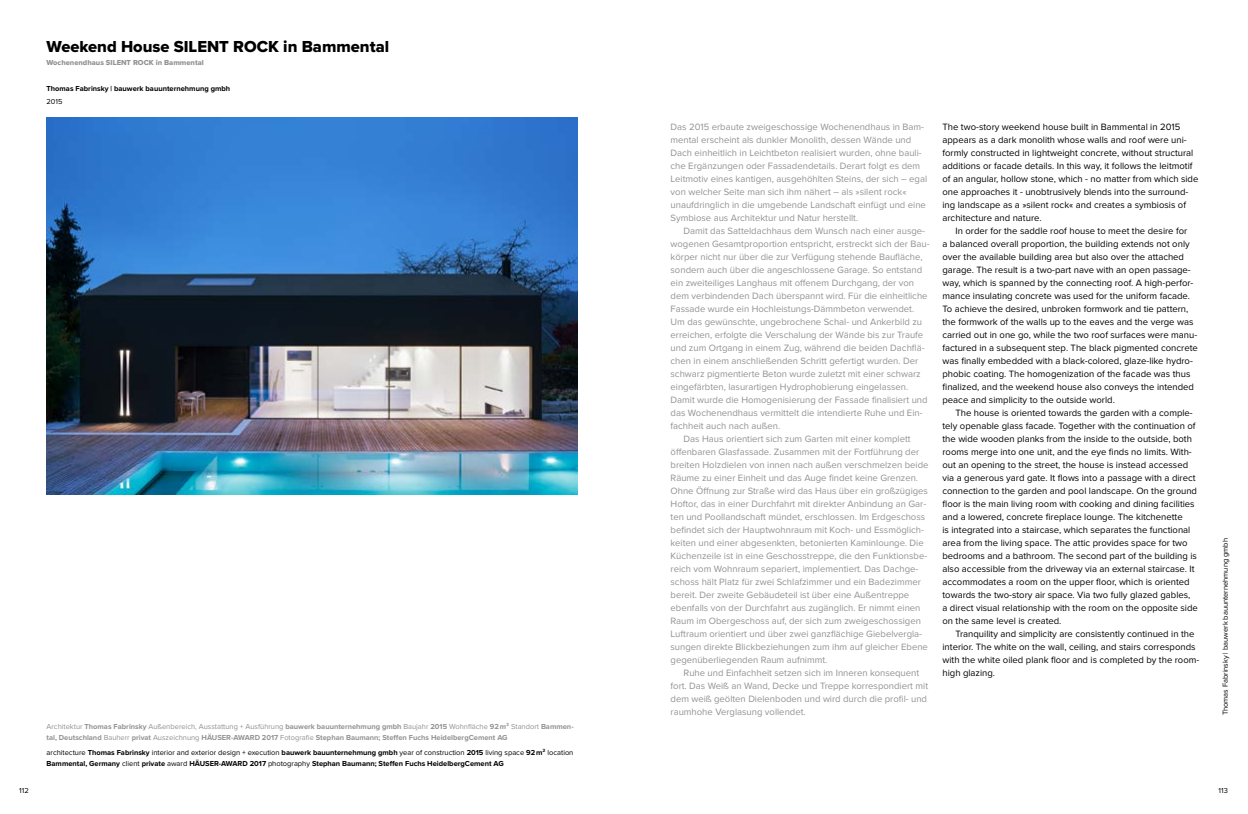
<style>
.page{position:relative;width:1248px;height:814px;background:#fff}
.page>*{position:absolute;margin:0;border:0;box-sizing:border-box;transform-origin:0 0}
.t1{font:16.5px "Proxima Nova Extrabld";color:#000}
.t2{font:9.5px/13px "Proxima Nova";color:#929292}
.t3{font:9.5px/13px "Proxima Nova";color:#000}
.t4{font:700 7.5px/11px "Proxima Nova";color:#000}
.t5{font:700 7.5px/11px "Proxima Nova";color:#929292}
.t6{font:7.5px "Proxima Nova";color:#000}
.t7{font:7.5px "Proxima Nova Extrabld";color:#929292}
.s1{font-weight:400}
</style>
<div class="page">
<img style="left:47px;top:117px;width:530px;height:377px">
<h1 class="t1" style="left:47px;top:34px;width:344px">Weekend House SILENT ROCK in Bammental</h1>
<p class="t7" style="left:47px;top:57px;width:159px">Wochenendhaus SILENT ROCK in Bammental</p>
<p class="t4" style="left:47px;top:83px;width:185px">Thomas Fabrinsky | bauwerk bauunternehmung gmbh</p>
<p class="t6" style="left:47px;top:96px;width:17px">2015</p>
<p class="t6" style="left:19px;top:785px;width:11px">112</p>
<p class="t5" style="left:47px;top:721px;width:528px"><span class="s1">Architektur</span> Thomas Fabrinsky <span class="s1">Außenbereich, Ausstattung + Ausführung</span> bauwerk bauunternehmung gmbh <span class="s1">Baujahr</span> 2015 <span class="s1">Wohnfläche</span> 92m² <span class="s1">Standort</span> Bammen&shy;tal, Deutschland <span class="s1">Bauherr</span> privat <span class="s1">Auszeichnung</span> HÄUSER-AWARD 2017 <span class="s1">Fotografie</span> Stephan Baumann; Steffen Fuchs HeidelbergCement AG</p>
<p class="t4" style="left:47px;top:747px;width:528px"><span class="s1">architecture</span> Thomas Fabrinsky <span class="s1">interior and exterior design + execution</span> bauwerk bauunternehmung gmbh <span class="s1">year of construction</span> 2015 <span class="s1">living space</span> 92m² <span class="s1">location<br></span>Bammental, Germany <span class="s1">client</span> private <span class="s1">award</span> HÄUSER-AWARD 2017 <span class="s1">photography</span> Stephan Baumann; Steffen Fuchs HeidelbergCement AG</p>
<p class="t2" style="left:670px;top:120px;width:258px">Das 2015 erbaute zweigeschossige Wochenendhaus in Bam&shy;mental erscheint als dunkler Monolith, dessen Wände und Dach einheitlich in Leichtbeton realisiert wurden, ohne bauli&shy;che Ergänzungen oder Fassadendetails. Derart folgt es dem Leitmotiv eines kantigen, ausgehöhlten Steins, der sich – egal von welcher Seite man sich ihm nähert – als »silent rock« unaufdringlich in die umgebende Landschaft einfügt und eine Symbiose aus Architektur und Natur herstellt.</p>
<p class="t2" style="left:683px;top:224px;width:243px">Damit das Satteldachhaus dem Wunsch nach einer ausge-</p>
<p class="t2" style="left:670px;top:237px;width:260px">wogenen Gesamtproportion entspricht, erstreckt sich der Bau-</p>
<p class="t2" style="left:670px;top:250px;width:253px">körper nicht nur über die zur Verfügung stehende Baufläche,</p>
<p class="t2" style="left:670px;top:263px;width:253px">sondern auch über die angeschlossene Garage. So entstand</p>
<p class="t2" style="left:670px;top:276px;width:245px">ein zweiteiliges Langhaus mit offenem Durchgang, der von</p>
<p class="t2" style="left:670px;top:289px;width:258px">dem verbindenden Dach überspannt wird. Für die einheitliche</p>
<p class="t2" style="left:670px;top:302px;width:245px">Fassade wurde ein Hochleistungs-Dämmbeton verwendet.</p>
<p class="t2" style="left:670px;top:315px;width:253px">Um das gewünschte, ungebrochene Schal- und Ankerbild zu</p>
<p class="t2" style="left:670px;top:328px;width:254px">erreichen, erfolgte die Verschalung der Wände bis zur Traufe</p>
<p class="t2" style="left:670px;top:341px;width:255px">und zum Ortgang in einem Zug, während die beiden Dachflä-</p>
<p class="t2" style="left:670px;top:354px;width:249px">chen in einem anschließenden Schritt gefertigt wurden. Der</p>
<p class="t2" style="left:670px;top:367px;width:251px">schwarz pigmentierte Beton wurde zuletzt mit einer schwarz</p>
<p class="t2" style="left:670px;top:380px;width:239px">eingefärbten, lasurartigen Hydrophobierung eingelassen.</p>
<p class="t2" style="left:670px;top:393px;width:258px">Damit wurde die Homogenisierung der Fassade finalisiert und</p>
<p class="t2" style="left:670px;top:406px;width:253px">das Wochenendhaus vermittelt die intendierte Ruhe und Ein-</p>
<p class="t2" style="left:670px;top:419px;width:111px">fachheit auch nach außen.</p>
<p class="t2" style="left:683px;top:432px;width:228px">Das Haus orientiert sich zum Garten mit einer komplett</p>
<p class="t2" style="left:670px;top:445px;width:250px">öffenbaren Glasfassade. Zusammen mit der Fortführung der</p>
<p class="t2" style="left:670px;top:458px;width:259px">breiten Holzdielen von innen nach außen verschmelzen beide</p>
<p class="t2" style="left:670px;top:471px;width:249px">Räume zu einer Einheit und das Auge findet keine Grenzen.</p>
<p class="t2" style="left:670px;top:484px;width:259px">Ohne Öffnung zur Straße wird das Haus über ein großzügiges</p>
<p class="t2" style="left:670px;top:497px;width:257px">Hoftor, das in einer Durchfahrt mit direkter Anbindung an Gar-</p>
<p class="t2" style="left:670px;top:510px;width:256px">ten und Poollandschaft mündet, erschlossen. Im Erdgeschoss</p>
<p class="t2" style="left:670px;top:523px;width:255px">befindet sich der Hauptwohnraum mit Koch- und Essmöglich-</p>
<p class="t2" style="left:670px;top:536px;width:255px">keiten und einer abgesenkten, betonierten Kaminlounge. Die</p>
<p class="t2" style="left:670px;top:549px;width:258px">Küchenzeile ist in eine Geschosstreppe, die den Funktionsbe-</p>
<p class="t2" style="left:670px;top:562px;width:249px">reich vom Wohnraum separiert, implementiert. Das Dachge-</p>
<p class="t2" style="left:670px;top:575px;width:252px">schoss hält Platz für zwei Schlafzimmer und ein Badezimmer</p>
<p class="t2" style="left:670px;top:588px;width:240px">bereit. Der zweite Gebäudeteil ist über eine Außentreppe</p>
<p class="t2" style="left:670px;top:601px;width:251px">ebenfalls von der Durchfahrt aus zugänglich. Er nimmt einen</p>
<p class="t2" style="left:670px;top:614px;width:252px">Raum im Obergeschoss auf, der sich zum zweigeschossigen</p>
<p class="t2" style="left:670px;top:627px;width:253px">Luftraum orientiert und über zwei ganzflächige Giebelvergla-</p>
<p class="t2" style="left:670px;top:640px;width:259px">sungen direkte Blickbeziehungen zum ihm auf gleicher Ebene</p>
<p class="t2" style="left:670px;top:653px;width:158px">gegenüberliegenden Raum aufnimmt.</p>
<p class="t2" style="left:683px;top:666px;width:237px">Ruhe und Einfachheit setzen sich im Inneren konsequent</p>
<p class="t2" style="left:670px;top:679px;width:259px">fort. Das Weiß an Wand, Decke und Treppe korrespondiert mit</p>
<p class="t2" style="left:670px;top:692px;width:258px">dem weiß geölten Dielenboden und wird durch die profil- und</p>
<p class="t2" style="left:670px;top:705px;width:137px">raumhohe Verglasung vollendet.</p>
<p class="t3" style="left:942px;top:120px;width:257px">The two-story weekend house built in Bammental in 2015 appears as a dark monolith whose walls and roof were uni&shy;formly constructed in lightweight concrete, without structural additions or facade details. In this way, it follows the leitmotif of an angular, hollow stone, which - no matter from which side one approaches it - unobtrusively blends into the surround&shy;ing landscape as a »silent rock« and creates a symbiosis of architecture and nature.</p>
<p class="t3" style="left:942px;top:224px;width:257px;text-indent:13px">In order for the saddle roof house to meet the desire for<br>a balanced overall proportion, the building extends not only over the available building area but also over the attached garage. The result is a two-part nave with an open passage&shy;way, which is spanned by the connecting roof. A high-perfor&shy;mance insulating concrete was used for the uniform facade.<br>To achieve the desired, unbroken formwork and tie pattern, the formwork of the walls up to the eaves and the verge was carried out in one go, while the two roof surfaces were manu&shy;factured in a subsequent step. The black pigmented concrete was finally embedded with a black-colored, glaze-like hydro&shy;phobic coating. The homogenization of the facade was thus finalized, and the weekend house also conveys the intended peace and simplicity to the outside world.</p>
<p class="t3" style="left:942px;top:406px;width:257px;text-indent:13px">The house is oriented towards the garden with a comple&shy;tely openable glass facade. Together with the continuation of the wide wooden planks from the inside to the outside, both rooms merge into one unit, and the eye finds no limits. With&shy;out an opening to the street, the house is instead accessed via a generous yard gate. It flows into a passage with a direct connection to the garden and pool landscape. On the ground floor is the main living room with cooking and dining facilities and a lowered, concrete fireplace lounge. The kitchenette<br>is integrated into a staircase, which separates the functional area from the living space. The attic provides space for two bedrooms and a bathroom. The second part of the building is also accessible from the driveway via an external staircase. It accommodates a room on the upper floor, which is oriented towards the two-story air space. Via two fully glazed gables,<br>a direct visual relationship with the room on the opposite side on the same level is created.</p>
<p class="t3" style="left:942px;top:627px;width:258px;text-indent:13px">Tranquility and simplicity are consistently continued in the interior. The white on the wall, ceiling, and stairs corresponds with the white oiled plank floor and is completed by the room&shy;high glazing.</p>
<p class="t6" style="left:1219px;top:715px;width:179px;rotate:-90deg">Thomas Fabrinsky | bauwerk bauunternehmung gmbh</p>
<p class="t6" style="left:1218px;top:785px;width:11px">113</p>
</div>
